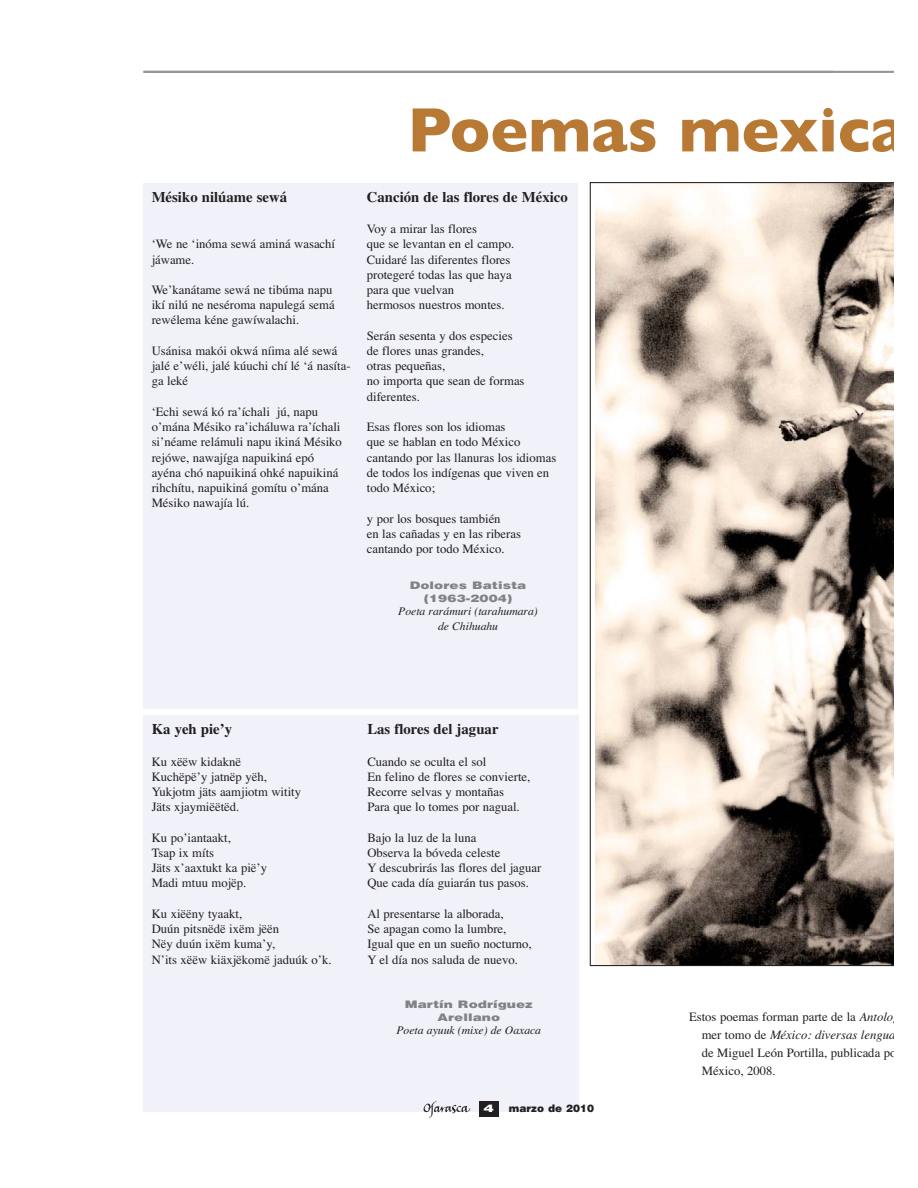
<style>
.page{position:relative;width:918px;height:1188px;background:#fff}
.page>*{position:absolute;margin:0;border:0;box-sizing:border-box;transform-origin:0 0}
.t1{font:700 63.45px "Gill Sans";color:#b87935}
.t2{font:700 14.85px "Times";color:#231f20}
.t3{font:12.75px/15.3px "Times";color:#231f20}
.t4{font:italic 11.7px/14.7px "Times";color:#231f20;text-align:center}
.t5{font:900 10.65px/12.8px "Helvetica";color:#808285;text-align:center;scale:1.3 1}
.t6{font:900 10.65px "Helvetica";color:#231f20}
.t7{font:900 10.65px "Helvetica";color:#fff;scale:1.5 1}
.s1{font-style:italic}
</style>
<div class="page">
<div style="left:143px;top:715px;width:436px;height:397px;background:#f0f1f9"></div>
<div style="left:479px;top:1101px;width:19px;height:16px;background:#231f20"></div>
<img style="left:423px;top:1101px;width:47px;height:17px">
<hr style="left:143px;top:71px;width:751px;height:2px;background:#939598">
<svg style="left:590px;top:182px;width:304px;height:784px;background:#b6aa9f"></svg>
<div style="left:143px;top:183px;width:435px;height:525px;background:#f0f1f9"></div>
<p class="t2" style="left:152px;top:192px;width:137px">Mésiko nilúame sewá</p>
<p class="t3" style="left:152px;top:238px;width:185px">‘We ne ‘inóma sewá aminá wasachí jáwame.</p>
<p class="t3" style="left:152px;top:283px;width:185px">We’kanátame sewá ne tibúma napu ikí nilú ne neséroma napulegá semá rewélema kéne gawíwalachi.</p>
<p class="t3" style="left:152px;top:344px;width:200px">Usánisa makói okwá níima alé sewá jalé e’wéli, jalé kúuchi chí lé ‘á nasíta&shy;ga leké</p>
<p class="t3" style="left:152px;top:405px;width:192px">‘Echi sewá kó ra’íchali jú, napu o’mána Mésiko ra’icháluwa ra’íchali si’néame relámuli napu ikiná Mésiko rejówe, nawajíga napuikiná epó ayéna chó napuikiná ohké napuikiná rihchítu, napuikiná gomítu o’mána<br>Mésiko nawajía lú.</p>
<h1 class="t1" style="left:407px;top:109px;width:501px">Poemas mexica</h1>
<p class="t2" style="left:367px;top:192px;width:203px">Canción de las flores de México</p>
<p class="t3" style="left:367px;top:222px;width:149px">Voy a mirar las flores<br>que se levantan en el campo.<br>Cuidaré las diferentes flores protegeré todas las que haya para que vuelvan<br>hermosos nuestros montes.</p>
<p class="t3" style="left:367px;top:329px;width:159px">Serán sesenta y dos especies de flores unas grandes,<br>otras pequeñas,<br>no importa que sean de formas diferentes.</p>
<p class="t3" style="left:367px;top:421px;width:191px">Esas flores son los idiomas<br>que se hablan en todo México cantando por las llanuras los idiomas de todos los indígenas que viven en todo México;</p>
<p class="t3" style="left:367px;top:512px;width:156px">y por los bosques también<br>en las cañadas y en las riberas cantando por todo México.</p>
<p class="t5" style="left:410px;top:580px;width:91px">Dolores Batista (1963-2004)</p>
<p class="t4" style="left:398px;top:605px;width:141px">Poeta rarámuri (tarahumara) de Chihuahu</p>
<p class="t2" style="left:152px;top:724px;width:82px">Ka yeh pie’y</p>
<p class="t3" style="left:152px;top:755px;width:151px">Ku xëëw kidaknë<br>Kuchëpë’y jatnëp yëh,<br>Yukjotm jäts aamjiotm witity<br>Jäts xjaymiëëtëd.</p>
<p class="t3" style="left:152px;top:831px;width:117px">Ku po’iantaakt,<br>Tsap ix míts<br>Jäts x’aaxtukt ka pië’y<br>Madi mtuu mojëp.</p>
<p class="t3" style="left:152px;top:907px;width:181px">Ku xiëëny tyaakt,<br>Duún pitsnëdë ixëm jëën<br>Nëy duún ixëm kuma’y,<br>N’its xëëw kiäxjëkomë jaduúk o’k.</p>
<p class="t2" style="left:367px;top:724px;width:133px">Las flores del jaguar</p>
<p class="t3" style="left:367px;top:755px;width:165px">Cuando se oculta el sol<br>En felino de flores se convierte,<br>Recorre selvas y montañas<br>Para que lo tomes por nagual.</p>
<p class="t3" style="left:367px;top:831px;width:176px">Bajo la luz de la luna<br>Observa la bóveda celeste<br>Y descubrirás las flores del jaguar<br>Que cada día guiarán tus pasos.</p>
<p class="t3" style="left:367px;top:907px;width:166px">Al presentarse la alborada,<br>Se apagan como la lumbre,<br>Igual que en un sueño nocturno,<br>Y el día nos saluda de nuevo.</p>
<p class="t5" style="left:405px;top:999px;width:100px">Martín Rodríguez<br>Arellano</p>
<p class="t4" style="left:397px;top:1024px;width:146px">Poeta ayuuk (mixe) de Oaxaca</p>
<p class="t7" style="left:484px;top:1104px;width:9px">4</p>
<p class="t6" style="left:509px;top:1104px;width:87px">marzo de 2010</p>
<p class="t3" style="left:702px;top:1009px;width:199px;line-height:18px;text-indent:-13px">Estos poemas forman parte de la <span class="s1">Antolog </span>mer tomo de <span class="s1">México: diversas lengua </span>de Miguel León Portilla, publicada po<br>México, 2008.</p>
</div>
